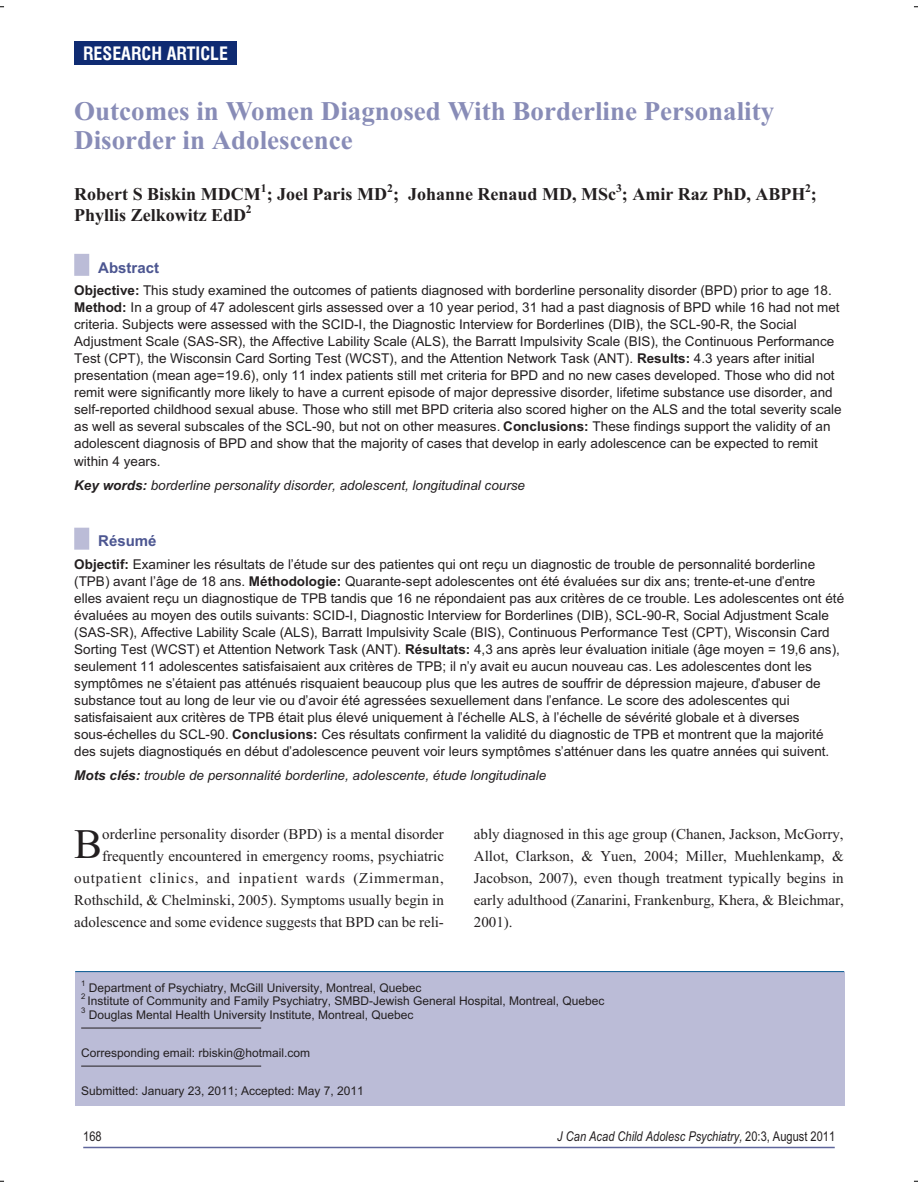
<style>
.page{position:relative;width:918px;height:1188px;background:#fff}
.page>*{position:absolute;margin:0;border:0;box-sizing:border-box;transform-origin:0 0}
.t1{font:42px "Times New Roman";color:#231f20}
.t2{font:700 27px/29.7px "Times New Roman";color:#888cb7}
.t3{font:700 18px "Times New Roman";color:#231f20}
.t4{font:700 18px "Swis 721 Cn BT";color:#fff}
.t5{font:15px/21.9px "Times New Roman";color:#231f20;text-align:right}
.t6{font:700 15px "Arial";color:#4c5691}
.t7{font:13.5px/17px "Arial";color:#231f20}
.t8{font:italic 13.5px/23.9px "Arial";color:#231f20}
.t9{font:italic 13.5px "Arial Narrow";color:#231f20}
.t10{font:13.5px "Arial Narrow";color:#231f20}
.t11{font:12px "Arial";color:#231f20}
.t12{font:700 11.7px "Times New Roman";color:#231f20}
.t13{font:7.8px "Arial";color:#231f20}
.s1{font-weight:700}
.s2{font-style:normal}
</style>
<div class="page">
<div style="left:74px;top:41px;width:163px;height:23px;background:#0f2b72"></div>
<div style="left:74px;top:254px;width:15px;height:22px;background:#bbbcd7"></div>
<div style="left:74px;top:528px;width:15px;height:22px;background:#bbbcd7"></div>
<hr style="left:83px;top:1147px;width:752px;height:1px;background:#5f669c">
<div style="left:75px;top:972px;width:769px;height:134px;background:#bbbcd7"></div>
<hr style="left:81px;top:1028px;width:180px;height:1px;background:#231f20">
<hr style="left:81px;top:1066px;width:180px;height:1px;background:#231f20">
<hr style="left:75px;top:971px;width:769px;height:1px;background:#00538e">
<h3 class="t4" style="left:83px;top:43px;width:146px">RESEARCH ARTICLE</h3>
<h2 class="t2" style="left:74px;top:99px;width:702px">Outcomes in Women Diagnosed With Borderline Personality<br>Disorder in Adolescence</h2>
<h3 class="t3" style="left:74px;top:189px;width:744px">Robert S Biskin MDCM ; Joel Paris MD ; Johanne Renaud MD, MSc ; Amir Raz PhD, ABPH ;</h3>
<p class="t12" style="left:261px;top:185px;width:7px">1</p>
<p class="t12" style="left:387px;top:185px;width:7px">2</p>
<p class="t12" style="left:616px;top:185px;width:7px">3</p>
<p class="t12" style="left:805px;top:185px;width:7px">2</p>
<h3 class="t3" style="left:74px;top:210px;width:174px">Phyllis Zelkowitz EdD</h3>
<p class="t12" style="left:246px;top:206px;width:7px">2</p>
<p class="t6" style="left:98px;top:262px;width:62px">Abstract</p>
<p class="t7" style="left:74px;top:283px;width:769px"><span class="s1">Objective:</span> This study examined the outcomes of patients diagnosed with borderline personality disorder (BPD) prior to age 18.<br><span class="s1">Method:</span> In a group of 47 adolescent girls assessed over a 10 year period, 31 had a past diagnosis of BPD while 16 had not met criteria. Subjects were assessed with the SCID-I, the Diagnostic Interview for Borderlines (DIB), the SCL-90-R, the Social Adjustment Scale (SAS-SR), the Affective Lability Scale (ALS), the Barratt Impulsivity Scale (BIS), the Continuous Performance Test (CPT), the Wisconsin Card Sorting Test (WCST), and the Attention Network Task (ANT). <span class="s1">Results:</span> 4.3 years after initial presentation (mean age=19.6), only 11 index patients still met criteria for BPD and no new cases developed. Those who did not remit were significantly more likely to have a current episode of major depressive disorder, lifetime substance use disorder, and self-reported childhood sexual abuse. Those who still met BPD criteria also scored higher on the ALS and the total severity scale as well as several subscales of the SCL-90, but not on other measures. <span class="s1">Conclusions:</span> These findings support the validity of an adolescent diagnosis of BPD and show that the majority of cases that develop in early adolescence can be expected to remit</p>
<p class="t8" style="left:74px;top:451px;width:452px"><span class="s2">within 4 years.<br></span><span class="s1">Key words:</span> borderline personality disorder, adolescent, longitudinal course</p>
<p class="t6" style="left:98px;top:536px;width:60px">Résumé</p>
<p class="t7" style="left:74px;top:557px;width:771px"><span class="s1">Objectif:</span> Examiner les résultats de l’étude sur des patientes qui ont reçu un diagnostic de trouble de personnalité borderline (TPB) avant l’âge de 18 ans. <span class="s1">Méthodologie:</span> Quarante-sept adolescentes ont été évaluées sur dix ans; trente-et-une d’entre elles avaient reçu un diagnostique de TPB tandis que 16 ne répondaient pas aux critères de ce trouble. Les adolescentes ont été évaluées au moyen des outils suivants: SCID-I, Diagnostic Interview for Borderlines (DIB), SCL-90-R, Social Adjustment Scale (SAS-SR), Affective Lability Scale (ALS), Barratt Impulsivity Scale (BIS), Continuous Performance Test (CPT), Wisconsin Card Sorting Test (WCST) et Attention Network Task (ANT). <span class="s1">Résultats:</span> 4,3 ans après leur évaluation initiale (âge moyen = 19,6 ans), seulement 11 adolescentes satisfaisaient aux critères de TPB; il n’y avait eu aucun nouveau cas. Les adolescentes dont les symptômes ne s’étaient pas atténués risquaient beaucoup plus que les autres de souffrir de dépression majeure, d’abuser de substance tout au long de leur vie ou d’avoir été agressées sexuellement dans l’enfance. Le score des adolescentes qui satisfaisaient aux critères de TPB était plus élevé uniquement à l’échelle ALS, à l’échelle de sévérité globale et à diverses sous-échelles du SCL-90. <span class="s1">Conclusions:</span> Ces résultats confirment la validité du diagnostic de TPB et montrent que la majorité des sujets diagnostiqués en début d’adolescence peuvent voir leurs symptômes s’atténuer dans les quatre années qui suivent.</p>
<p class="t8" style="left:74px;top:764px;width:473px"><span class="s1">Mots clés:</span> trouble de personnalité borderline, adolescente, étude longitudinale</p>
<p class="t5" style="left:74px;top:824px;width:371px">orderline personality disorder (BPD) is a mental disorder frequently encountered in emergency rooms, psychiatric outpatient clinics, and inpatient wards (Zimmerman, Rothschild, &amp; Chelminski, 2005). Symptoms usually begin in adolescence and some evidence suggests that BPD can be reli-</p>
<p class="t5" style="left:474px;top:824px;width:371px;text-align:justify">ably diagnosed in this age group (Chanen, Jackson, McGorry, Allot, Clarkson, &amp; Yuen, 2004; Miller, Muehlenkamp, &amp; Jacobson, 2007), even though treatment typically begins in early adulthood (Zanarini, Frankenburg, Khera, &amp; Bleichmar, 2001).</p>
<h1 class="t1" style="left:74px;top:829px;width:30px">B</h1>
<p class="t13" style="left:81px;top:980px;width:6px">1</p>
<p class="t11" style="left:89px;top:983px;width:334px">Department of Psychiatry, McGill University, Montreal, Quebec</p>
<p class="t13" style="left:81px;top:994px;width:6px">2</p>
<p class="t11" style="left:88px;top:997px;width:518px">Institute of Community and Family Psychiatry, SMBD-Jewish General Hospital, Montreal, Quebec</p>
<p class="t13" style="left:81px;top:1008px;width:6px">3</p>
<p class="t11" style="left:89px;top:1010px;width:326px">Douglas Mental Health University Institute, Montreal, Quebec</p>
<p class="t11" style="left:81px;top:1048px;width:230px">Corresponding email: rbiskin@hotmail.com</p>
<p class="t11" style="left:81px;top:1086px;width:284px">Submitted: January 23, 2011; Accepted: May 7, 2011</p>
<p class="t10" style="left:83px;top:1131px;width:20px">168</p>
<p class="t9" style="left:557px;top:1128px;width:279px">J Can Acad Child Adolesc Psychiatry, <span class="s2">20:3, August 2011</span></p>
</div>
